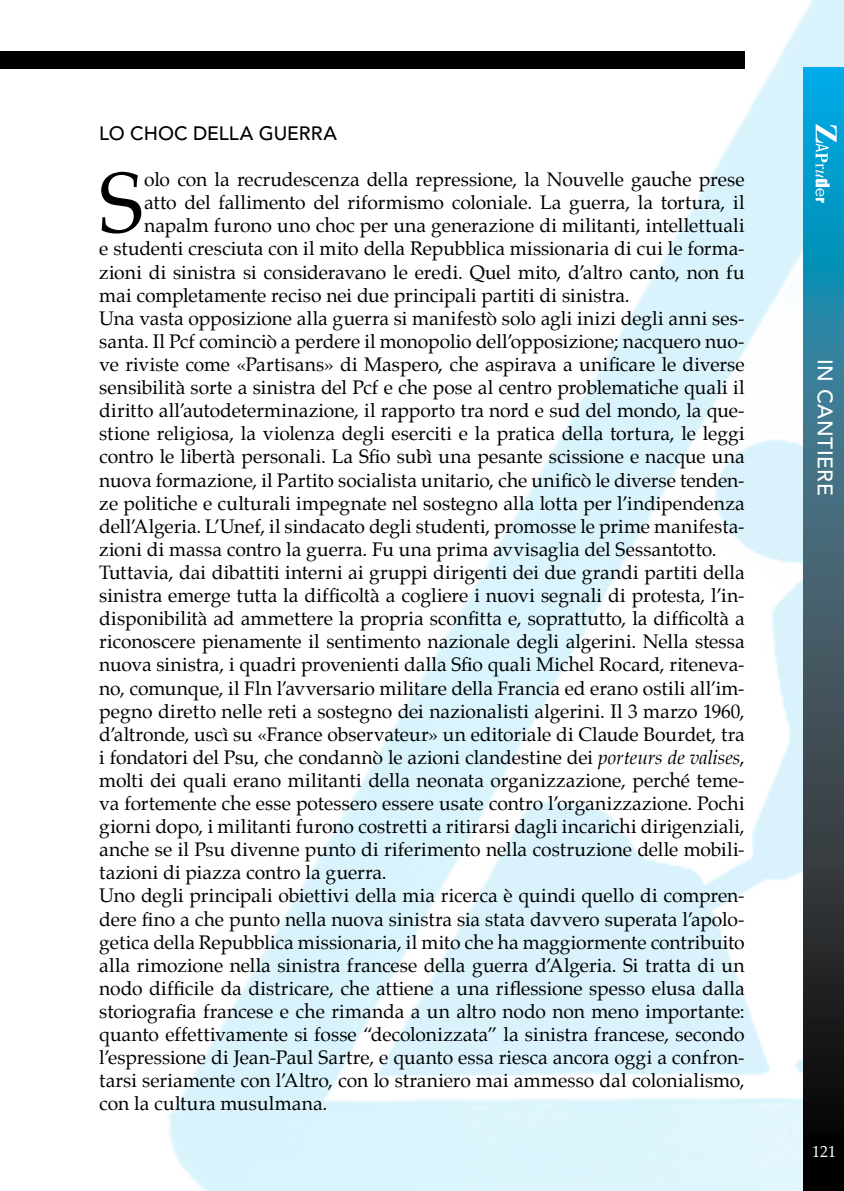
<style>
.page{position:relative;width:844px;height:1191px;background:#fff}
.page>*{position:absolute;margin:0;border:0;box-sizing:border-box;transform-origin:0 0}
.t1{font:85.4px "Palatino";color:#000}
.t2{font:500 21px "Avenir";letter-spacing:.025em;color:#fff}
.t3{font:19.25px "Palatino";color:#000}
.t4{font:500 19.25px "Avenir";color:#000}
.t5{font:15.75px "Palatino";color:#fff}
.s1{font-style:italic}
</style>
<div class="page">
<img style="left:0;top:0;width:843px;height:1191px">
<svg style="left:803px;top:68px;width:40px;height:1123px;background:#2a596a"></svg>
<div style="left:0;top:51px;width:744px;height:17px;background:#000"></div>
<svg style="left:815px;top:124px;width:21px;height:79px"></svg>
<div style="left:804px;top:1135px;width:39px;height:31px;background:#000"></div>
<p class="t4" style="left:99px;top:122px;width:239px">LO CHOC DELLA GUERRA</p>
<h1 class="t1" style="left:99px;top:132px;width:46px">S</h1>
<p class="t3" style="left:144px;top:163px;width:601px">olo con la recrudescenza della repressione, la Nouvelle gauche prese</p>
<p class="t3" style="left:144px;top:187px;width:602px">atto del fallimento del riformismo coloniale. La guerra, la tortura, il</p>
<p class="t3" style="left:144px;top:210px;width:602px">napalm furono uno choc per una generazione di militanti, intellettuali</p>
<p class="t3" style="left:99px;top:233px;width:646px">e studenti cresciuta con il mito della Repubblica missionaria di cui le forma-</p>
<p class="t3" style="left:99px;top:256px;width:646px">zioni di sinistra si consideravano le eredi. Quel mito, d’altro canto, non fu</p>
<p class="t3" style="left:99px;top:279px;width:531px">mai completamente reciso nei due principali partiti di sinistra.</p>
<p class="t3" style="left:99px;top:302px;width:646px">Una vasta opposizione alla guerra si manifestò solo agli inizi degli anni ses-</p>
<p class="t3" style="left:99px;top:325px;width:646px">santa. Il Pcf cominciò a perdere il monopolio dell’opposizione; nacquero nuo-</p>
<p class="t3" style="left:99px;top:348px;width:646px">ve riviste come «Partisans» di Maspero, che aspirava a unificare le diverse</p>
<p class="t3" style="left:99px;top:371px;width:646px">sensibilità sorte a sinistra del Pcf e che pose al centro problematiche quali il</p>
<p class="t3" style="left:99px;top:394px;width:646px">diritto all’autodeterminazione, il rapporto tra nord e sud del mondo, la que-</p>
<p class="t3" style="left:99px;top:418px;width:646px">stione religiosa, la violenza degli eserciti e la pratica della tortura, le leggi</p>
<p class="t3" style="left:99px;top:441px;width:646px">contro le libertà personali. La Sfio subì una pesante scissione e nacque una</p>
<p class="t3" style="left:99px;top:464px;width:646px">nuova formazione, il Partito socialista unitario, che unificò le diverse tenden-</p>
<p class="t3" style="left:99px;top:487px;width:646px">ze politiche e culturali impegnate nel sostegno alla lotta per l’indipendenza</p>
<p class="t3" style="left:99px;top:510px;width:646px">dell’Algeria. L’Unef, il sindacato degli studenti, promosse le prime manifesta-</p>
<p class="t3" style="left:99px;top:533px;width:618px">zioni di massa contro la guerra. Fu una prima avvisaglia del Sessantotto.</p>
<p class="t3" style="left:99px;top:556px;width:646px">Tuttavia, dai dibattiti interni ai gruppi dirigenti dei due grandi partiti della</p>
<p class="t3" style="left:99px;top:579px;width:646px">sinistra emerge tutta la difficoltà a cogliere i nuovi segnali di protesta, l’in-</p>
<p class="t3" style="left:99px;top:602px;width:646px">disponibilità ad ammettere la propria sconfitta e, soprattutto, la difficoltà a</p>
<p class="t3" style="left:99px;top:625px;width:646px">riconoscere pienamente il sentimento nazionale degli algerini. Nella stessa</p>
<p class="t3" style="left:99px;top:649px;width:646px">nuova sinistra, i quadri provenienti dalla Sfio quali Michel Rocard, riteneva-</p>
<p class="t3" style="left:99px;top:672px;width:646px">no, comunque, il Fln l’avversario militare della Francia ed erano ostili all’im-</p>
<p class="t3" style="left:99px;top:695px;width:646px">pegno diretto nelle reti a sostegno dei nazionalisti algerini. Il 3 marzo 1960,</p>
<p class="t3" style="left:99px;top:718px;width:646px">d’altronde, uscì su «France observateur» un editoriale di Claude Bourdet, tra</p>
<p class="t3" style="left:99px;top:741px;width:646px">i fondatori del Psu, che condannò le azioni clandestine dei <span class="s1">porteurs de valises</span>,</p>
<p class="t3" style="left:99px;top:764px;width:646px">molti dei quali erano militanti della neonata organizzazione, perché teme-</p>
<p class="t3" style="left:99px;top:787px;width:646px">va fortemente che esse potessero essere usate contro l’organizzazione. Pochi</p>
<p class="t3" style="left:99px;top:810px;width:646px">giorni dopo, i militanti furono costretti a ritirarsi dagli incarichi dirigenziali,</p>
<p class="t3" style="left:99px;top:833px;width:646px">anche se il Psu divenne punto di riferimento nella costruzione delle mobili-</p>
<p class="t3" style="left:99px;top:856px;width:289px">tazioni di piazza contro la guerra.</p>
<p class="t3" style="left:99px;top:880px;width:646px">Uno degli principali obiettivi della mia ricerca è quindi quello di compren-</p>
<p class="t3" style="left:99px;top:903px;width:646px">dere fino a che punto nella nuova sinistra sia stata davvero superata l’apolo-</p>
<p class="t3" style="left:99px;top:926px;width:646px">getica della Repubblica missionaria, il mito che ha maggiormente contribuito</p>
<p class="t3" style="left:99px;top:949px;width:646px">alla rimozione nella sinistra francese della guerra d’Algeria. Si tratta di un</p>
<p class="t3" style="left:99px;top:972px;width:646px">nodo difficile da districare, che attiene a una riflessione spesso elusa dalla</p>
<p class="t3" style="left:99px;top:995px;width:646px">storiografia francese e che rimanda a un altro nodo non meno importante:</p>
<p class="t3" style="left:99px;top:1018px;width:646px">quanto effettivamente si fosse “decolonizzata” la sinistra francese, secondo</p>
<p class="t3" style="left:99px;top:1041px;width:646px">l’espressione di Jean-Paul Sartre, e quanto essa riesca ancora oggi a confron-</p>
<p class="t3" style="left:99px;top:1064px;width:646px">tarsi seriamente con l’Altro, con lo straniero mai ammesso dal colonialismo,</p>
<p class="t3" style="left:99px;top:1087px;width:229px">con la cultura musulmana.</p>
<p class="t2" style="left:837px;top:358px;width:138px;rotate:90deg">IN CANTIERE</p>
<p class="t5" style="left:812px;top:1138px;width:25px">121</p>
</div>
